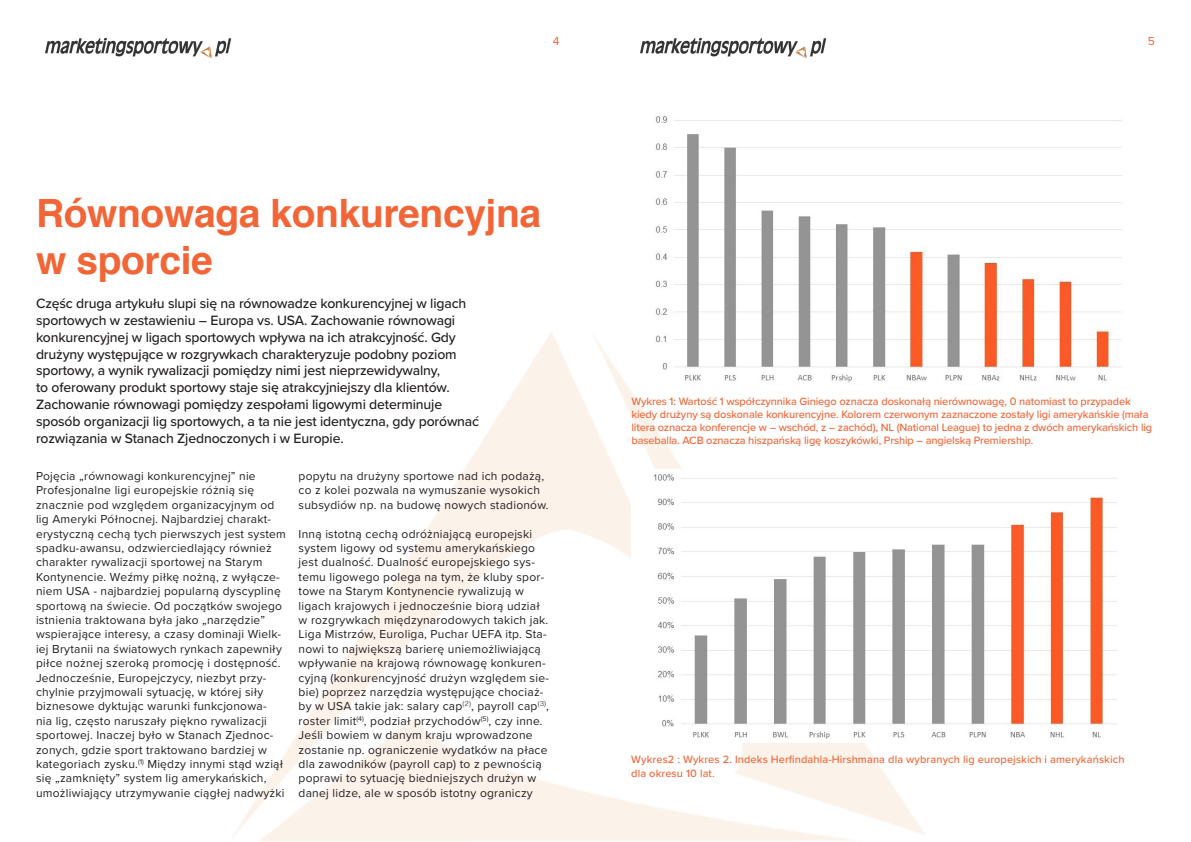
<style>
.page{position:relative;width:1191px;height:842px;background:#fff}
.page>*{position:absolute;margin:0;border:0;box-sizing:border-box;transform-origin:0 0}
.COVER_title{font:700 39px/46.8px "Helvetica";letter-spacing:-.01em;color:#f26537}
.Intro{font:500 14px/16.8px "Proxima Nova";letter-spacing:-.01em;color:#231f20}
.Running_Copy{font:12px/14.4px "Proxima Nova";letter-spacing:.02em;color:#231f20}
.t1{font:12px "Proxima Nova";color:#f26537}
.t2{font:500 11px/13.2px "Proxima Nova";letter-spacing:-.01em;color:#f26537}
.t3{font:500 11px/14.4px "Proxima Nova";letter-spacing:.01em;color:#f26537}
</style>
<div class="page">
<img style="left:640px;top:37px;width:187px;height:21px">
<img style="left:45px;top:37px;width:187px;height:21px">
<img style="left:654px;top:116px;width:468px;height:268px">
<img style="left:653px;top:472px;width:464px;height:267px">
<p class="t1" style="left:553px;top:33px;width:8px">4</p>
<p class="t1" style="left:1147px;top:33px;width:9px">5</p>
<p class="COVER_title" style="left:36px;top:190px;width:507px">Równowaga konkurencyjna w sporcie</p>
<p class="Intro" style="left:36px;top:294px;width:445px">Częśc druga artykułu slupi się na równowadze konkurencyjnej w ligach sportowych w zestawieniu – Europa vs. USA. Zachowanie równowagi konkurencyjnej w ligach sportowych wpływa na ich atrakcyjność. Gdy drużyny występujące w rozgrywkach charakteryzuje podobny poziom sportowy, a wynik rywalizacji pomiędzy nimi jest nieprzewidywalny,<br>to oferowany produkt sportowy staje się atrakcyjniejszy dla klientów.<br>Zachowanie równowagi pomiędzy zespołami ligowymi determinuje sposób organizacji lig sportowych, a ta nie jest identyczna, gdy porównać rozwiązania w Stanach Zjednoczonych i w Europie.</p>
<p class="Running_Copy" style="left:36px;top:468px;width:251px">Pojęcia „równowagi konkurencyjnej” nie Profesjonalne ligi europejskie różnią się znacznie pod względem organizacyjnym od lig Ameryki Północnej. Najbardziej charakt&shy;erystyczną cechą tych pierwszych jest system spadku-awansu, odzwierciedlający również charakter rywalizacji sportowej na Starym Kontynencie. Weźmy piłkę nożną, z wyłącze&shy;niem USA - najbardziej popularną dyscyplinę sportową na świecie. Od początków swojego istnienia traktowana była jako „narzędzie” wspierające interesy, a czasy dominaji Wielk&shy;iej Brytanii na światowych rynkach zapewniły piłce nożnej szeroką promocję i dostępność.<br>Jednocześnie, Europejczycy, niezbyt przy&shy;chylnie przyjmowali sytuację, w której siły biznesowe dyktując warunki funkcjonowa-<br>nia lig, często naruszały piękno rywalizacji sportowej. Inaczej było w Stanach Zjednoc&shy;zonych, gdzie sport traktowano bardziej w kategoriach zysku.<sup>(1)</sup> Między innymi stąd wziął się „zamknięty” system lig amerykańskich, umożliwiający utrzymywanie ciągłej nadwyżki</p>
<p class="Running_Copy" style="left:298px;top:468px;width:251px">popytu na drużyny sportowe nad ich podażą, co z kolei pozwala na wymuszanie wysokich subsydiów np. na budowę nowych stadionów.</p>
<p class="Running_Copy" style="left:298px;top:526px;width:252px">Inną istotną cechą odróżniającą europejski system ligowy od systemu amerykańskiego jest dualność. Dualność europejskiego sys&shy;temu ligowego polega na tym, że kluby spor&shy;towe na Starym Kontynencie rywalizują w ligach krajowych i jednocześnie biorą udział w rozgrywkach międzynarodowych takich jak.<br>Liga Mistrzów, Euroliga, Puchar UEFA itp. Sta&shy;nowi to największą barierę uniemożliwiającą wpływanie na krajową równowagę konkuren&shy;cyjną (konkurencyjność drużyn względem sie&shy;bie) poprzez narzędzia występujące chociaż&shy;by w USA takie jak: salary cap<sup>(2)</sup>, payroll cap<sup>(3)</sup>, roster limit<sup>(4)</sup>, podział przychodów<sup>(5)</sup>, czy inne.<br>Jeśli bowiem w danym kraju wprowadzone zostanie np. ograniczenie wydatków na płace dla zawodników (payroll cap) to z pewnością poprawi to sytuację biedniejszych drużyn w danej lidze, ale w sposób istotny ograniczy</p>
<p class="t2" style="left:631px;top:394px;width:522px">Wykres 1: Wartość 1 współczynnika Giniego oznacza doskonałą nierównowagę, 0 natomiast to przypadek kiedy drużyny są doskonale konkurencyjne. Kolorem czerwonym zaznaczone zostały ligi amerykańskie (mała litera oznacza konferencje w – wschód, z – zachód), NL (National League) to jedna z dwóch amerykańskich lig baseballa. ACB oznacza hiszpańską ligę koszykówki, Prship – angielską Premiership.</p>
<p class="t3" style="left:631px;top:751px;width:495px">Wykres2 : Wykres 2. Indeks Herfindahla-Hirshmana dla wybranych lig europejskich i amerykańskich dla okresu 10 lat.</p>
</div>
